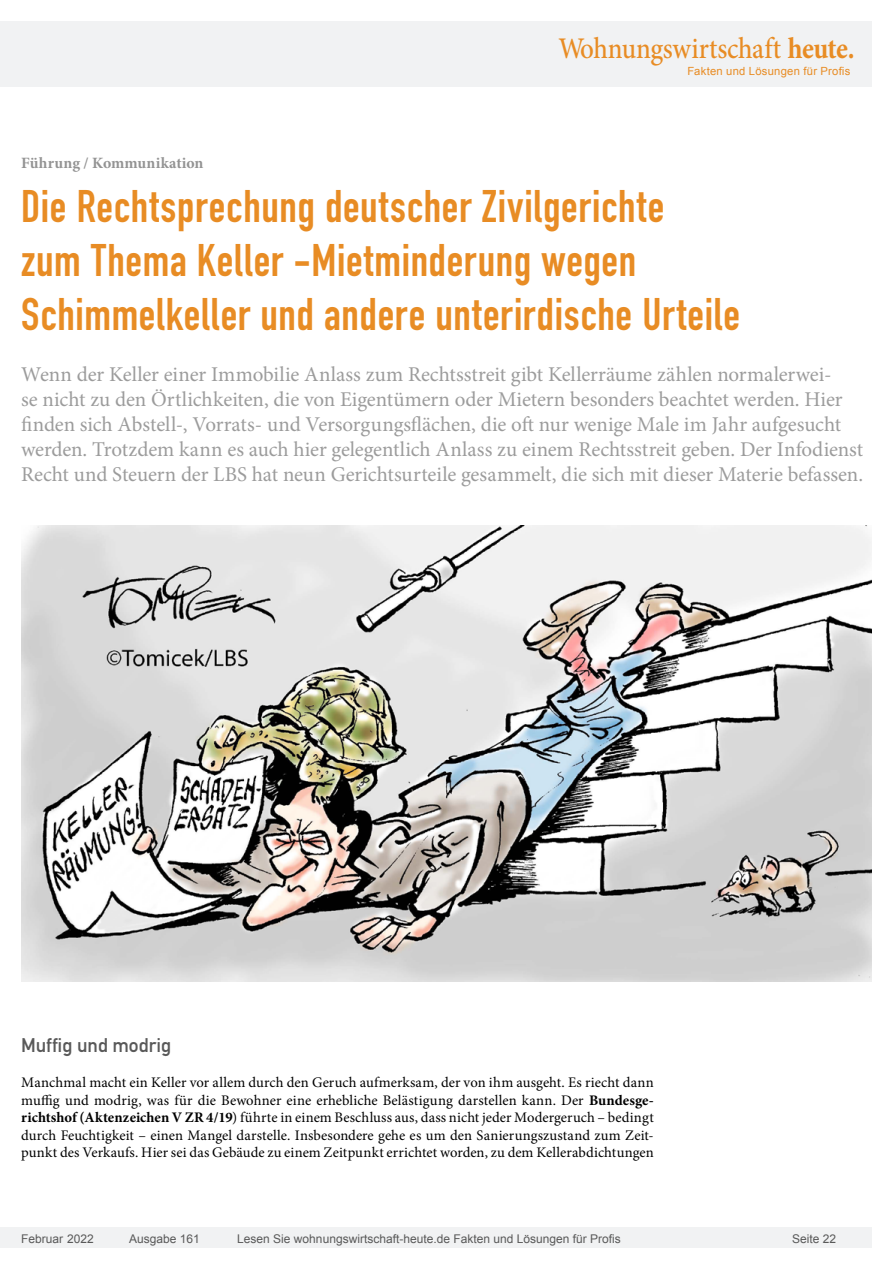
<style>
.page{position:relative;width:893px;height:1263px;background:#fff}
.page>*{position:absolute;margin:0;border:0;box-sizing:border-box;transform-origin:0 0}
.Überschrift_Groß{font:45px/54px "DIN Engschrift";letter-spacing:.015em;color:#e88c24}
.t1{font:500 30px "Minion Pro";letter-spacing:-.01em;color:#e88c24;scale:.9 1}
.Anlesetext{font:21px/25.2px "Minion Pro";letter-spacing:-.005em;color:#9c9c9c}
.Überschrift_Grau{font:19.5px "DIN Mittelschrift";letter-spacing:-.005em;color:#595959}
.Kategorie{font:700 15.75px "Minion Pro";letter-spacing:.01em;color:#939393}
.Fließtext_erste_Zeil{font:14.7px/17.5px "Minion Pro";letter-spacing:.005em;color:#000;text-align:justify}
.t2{font:12px "Arial";color:#595959}
.t3{font:11.25px "Arial";letter-spacing:.025em;color:#e88c24}
.s1{font-weight:700}
</style>
<div class="page">
<div style="left:0;top:1227px;width:872px;height:20px;background:#f1f2f3"></div>
<div style="left:0;top:21px;width:872px;height:66px;background:#f1f2f3"></div>
<img style="left:21px;top:525px;width:851px;height:457px">
<h2 class="t1" style="left:558px;top:28px;width:331px">Wohnungswirtschaft <span class="s1">heute.</span></h2>
<p class="t3" style="left:687px;top:63px;width:165px">Fakten und Lösungen für Profis</p>
<p class="Kategorie" style="left:21px;top:152px;width:184px">Führung / Kommunikation</p>
<p class="Überschrift_Groß" style="left:21px;top:180px;width:720px">Die Rechtsprechung deutscher Zivilgerichte<br>zum Thema Keller -Mietminderung wegen<br>Schimmelkeller und andere unterirdische Urteile</p>
<p class="Anlesetext" style="left:21px;top:361px;width:844px">Wenn der Keller einer Immobilie Anlass zum Rechtsstreit gibt Kellerräume zählen normalerwei-<br>se nicht zu den Örtlichkeiten, die von Eigentümern oder Mietern besonders beachtet werden. Hier finden sich Abstell-, Vorrats- und Versorgungsflächen, die oft nur wenige Male im Jahr aufgesucht werden. Trotzdem kann es auch hier gelegentlich Anlass zu einem Rechtsstreit geben. Der Infodienst Recht und Steuern der LBS hat neun Gerichtsurteile gesammelt, die sich mit dieser Materie befassen.</p>
<p class="Überschrift_Grau" style="left:21px;top:1034px;width:152px">Muffig und modrig</p>
<p class="Fließtext_erste_Zeil" style="left:21px;top:1074px;width:634px">Manchmal macht ein Keller vor allem durch den Geruch aufmerksam, der von ihm ausgeht. Es riecht dann muffig und modrig, was für die Bewohner eine erhebliche Belästigung darstellen kann. Der <span class="s1">Bundesge&shy;richtshof (Aktenzeichen V ZR 4/19</span>) führte in einem Beschluss aus, dass nicht jeder Modergeruch – bedingt durch Feuchtigkeit – einen Mangel darstelle. Insbesondere gehe es um den Sanierungszustand zum Zeit&shy;punkt des Verkaufs. Hier sei das Gebäude zu einem Zeitpunkt errichtet worden, zu dem Kellerabdichtungen</p>
<p class="t2" style="left:21px;top:1230px;width:74px">Februar 2022</p>
<p class="t2" style="left:129px;top:1230px;width:72px">Ausgabe 161</p>
<p class="t2" style="left:237px;top:1230px;width:385px">Lesen Sie wohnungswirtschaft-heute.de Fakten und Lösungen für Profis</p>
<p class="t2" style="left:792px;top:1231px;width:46px">Seite 22</p>
</div>
